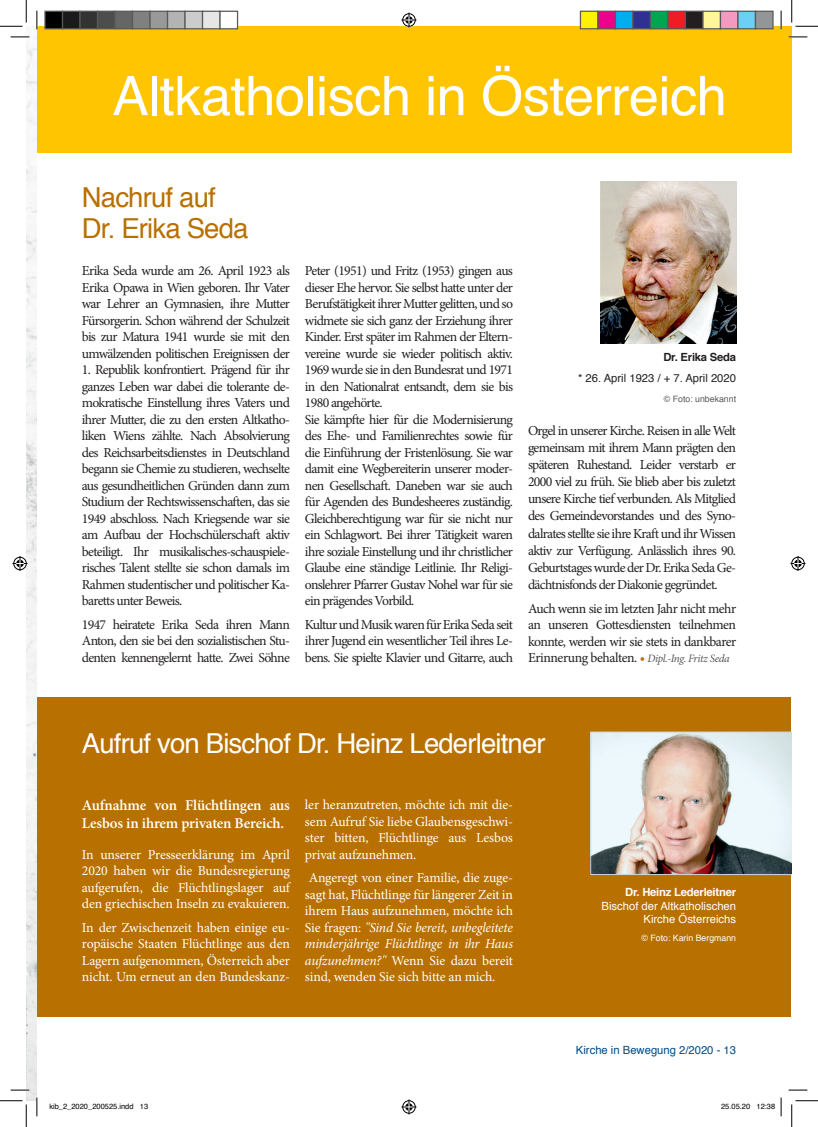
<style>
.page{position:relative;width:818px;height:1127px;background:#fff}
.page>*{position:absolute;margin:0;border:0;box-sizing:border-box;transform-origin:0 0}
.t1{font:54.38px "Helvetica";letter-spacing:-.01em;color:#fff}
.t2{font:27.5px "Helvetica";letter-spacing:-.03em;color:#fff}
.t3{font:27.5px/30.2px "Helvetica";letter-spacing:-.03em;color:#b87100}
.t4{font:600 15px/18px "Minion Pro";letter-spacing:-.01em;color:#fff}
.t5{font:13.75px/16.5px "Minion Pro";letter-spacing:-.05em;color:#231f20;text-align:justify}
.t6{font:13.75px/16.5px "Minion Pro";letter-spacing:-.01em;color:#fff;text-align:justify}
.t7{font:11.25px/13.5px "Helvetica";color:#fff;text-align:right}
.t8{font:11.25px "Helvetica";color:#231f20}
.t9{font:11.25px "Helvetica";color:#004b87}
.t10{font:700 11.25px "Helvetica";letter-spacing:-.02em;color:#fff}
.t11{font:700 11.25px "Helvetica";letter-spacing:-.02em;color:#231f20}
.t12{font:8.75px "Helvetica";color:#fff}
.t13{font:8.75px "Helvetica";color:#57585a}
.t14{font:7.5px "Helvetica";color:#000}
.s1{color:#b87100}
.s2{font-style:italic;font-size:11.25px;color:#57585a}
.s3{font-style:italic}
</style>
<div class="page">
<div style="left:38px;top:697px;width:753px;height:318px;background:#b87100"></div>
<img style="left:26px;top:29px;width:11px;height:1071px">
<div style="left:37px;top:26px;width:755px;height:126px;background:#ffc500"></div>
<img style="left:600px;top:181px;width:136px;height:162px">
<svg style="left:591px;top:731px;width:201px;height:143px;background:#cac4bf"></svg>
<svg style="left:11px;top:36px;width:18px;height:2px"></svg>
<svg style="left:788px;top:36px;width:19px;height:2px"></svg>
<svg style="left:11px;top:1088px;width:18px;height:2px"></svg>
<svg style="left:788px;top:1089px;width:19px;height:1px"></svg>
<svg style="left:36px;top:11px;width:2px;height:18px"></svg>
<svg style="left:36px;top:1097px;width:2px;height:18px"></svg>
<svg style="left:780px;top:11px;width:2px;height:18px"></svg>
<svg style="left:0;top:0;width:27px;height:27px"></svg>
<svg style="left:0;top:1100px;width:27px;height:26px"></svg>
<svg style="left:791px;top:0;width:27px;height:27px"></svg>
<svg style="left:791px;top:1100px;width:27px;height:26px"></svg>
<svg style="left:401px;top:13px;width:15px;height:15px"></svg>
<svg style="left:401px;top:1099px;width:15px;height:15px"></svg>
<svg style="left:13px;top:556px;width:15px;height:15px"></svg>
<svg style="left:790px;top:556px;width:15px;height:15px"></svg>
<div style="left:45px;top:11px;width:18px;height:18px;background:#000"></div>
<div style="left:44px;top:11px;width:19px;height:18px;border:1px solid #595959"></div>
<div style="left:63px;top:11px;width:17px;height:18px;background:#1a1a1a"></div>
<div style="left:62px;top:11px;width:19px;height:18px;border:1px solid #595959"></div>
<div style="left:80px;top:11px;width:18px;height:18px;background:#333"></div>
<div style="left:79px;top:11px;width:19px;height:18px;border:1px solid #595959"></div>
<div style="left:98px;top:11px;width:17px;height:18px;background:#4d4d4d"></div>
<div style="left:97px;top:11px;width:19px;height:18px;border:1px solid #595959"></div>
<div style="left:115px;top:11px;width:18px;height:18px;background:#666"></div>
<div style="left:114px;top:11px;width:19px;height:18px;border:1px solid #595959"></div>
<div style="left:133px;top:11px;width:17px;height:18px;background:#808080"></div>
<div style="left:132px;top:11px;width:19px;height:18px;border:1px solid #595959"></div>
<div style="left:150px;top:11px;width:18px;height:18px;background:#999"></div>
<div style="left:149px;top:11px;width:19px;height:18px;border:1px solid #595959"></div>
<div style="left:168px;top:11px;width:17px;height:18px;background:#b3b3b3"></div>
<div style="left:167px;top:11px;width:19px;height:18px;border:1px solid #595959"></div>
<div style="left:185px;top:11px;width:18px;height:18px;background:#ccc"></div>
<div style="left:184px;top:11px;width:19px;height:18px;border:1px solid #595959"></div>
<div style="left:203px;top:11px;width:17px;height:18px;background:#e6e6e6"></div>
<div style="left:202px;top:11px;width:19px;height:18px;border:1px solid #595959"></div>
<div style="left:220px;top:11px;width:18px;height:18px;background:#fff"></div>
<div style="left:219px;top:11px;width:19px;height:18px;border:1px solid #595959"></div>
<div style="left:580px;top:11px;width:18px;height:18px;background:#fff101"></div>
<div style="left:580px;top:11px;width:18px;height:18px;border:1px solid #595959"></div>
<div style="left:598px;top:11px;width:17px;height:18px;background:#ed028c"></div>
<div style="left:597px;top:11px;width:19px;height:18px;border:1px solid #595959"></div>
<div style="left:615px;top:11px;width:18px;height:18px;background:#00aeef"></div>
<div style="left:615px;top:11px;width:18px;height:18px;border:1px solid #595959"></div>
<div style="left:633px;top:11px;width:17px;height:18px;background:#2e3092"></div>
<div style="left:632px;top:11px;width:19px;height:18px;border:1px solid #595959"></div>
<div style="left:650px;top:11px;width:18px;height:18px;background:#00a54f"></div>
<div style="left:650px;top:11px;width:18px;height:18px;border:1px solid #595959"></div>
<div style="left:668px;top:11px;width:17px;height:18px;background:#ee1d23"></div>
<div style="left:667px;top:11px;width:19px;height:18px;border:1px solid #595959"></div>
<div style="left:685px;top:11px;width:18px;height:18px;background:#231f20"></div>
<div style="left:685px;top:11px;width:18px;height:18px;border:1px solid #595959"></div>
<div style="left:703px;top:11px;width:17px;height:18px;background:#fff79a"></div>
<div style="left:702px;top:11px;width:19px;height:18px;border:1px solid #595959"></div>
<div style="left:720px;top:11px;width:18px;height:18px;background:#f499c2"></div>
<div style="left:720px;top:11px;width:18px;height:18px;border:1px solid #595959"></div>
<div style="left:738px;top:11px;width:17px;height:18px;background:#6bcff6"></div>
<div style="left:737px;top:11px;width:19px;height:18px;border:1px solid #595959"></div>
<div style="left:755px;top:11px;width:18px;height:18px;background:#939598"></div>
<div style="left:755px;top:11px;width:18px;height:18px;border:1px solid #595959"></div>
<svg style="left:780px;top:1097px;width:2px;height:18px"></svg>
<h1 class="t1" style="left:112px;top:54px;width:616px">Altkatholisch in Österreich</h1>
<h2 class="t3" style="left:82px;top:183px;width:168px">Nachruf auf<br>Dr. Erika Seda</h2>
<p class="t5" style="left:82px;top:262px;width:210px">Erika Seda wurde am 26. April 1923 als Erika Opawa in Wien geboren. Ihr Vater war Lehrer an Gymnasien, ihre Mutter Fürsorgerin. Schon während der Schulzeit bis zur Matura 1941 wurde sie mit den umwälzenden politischen Ereignissen der</p>
<p class="t5" style="left:82px;top:361px;width:210px">1. Republik konfrontiert. Prägend für ihr ganzes Leben war dabei die tolerante de&shy;mokratische Einstellung ihres Vaters und ihrer Mutter, die zu den ersten Altkatho&shy;liken Wiens zählte. Nach Absolvierung des Reichsarbeitsdienstes in Deutschland begann sie Chemie zu studieren, wechselte aus gesundheitlichen Gründen dann zum Studium der Rechtswissenschaften, das sie 1949 abschloss. Nach Kriegsende war sie am Aufbau der Hochschülerschaft aktiv beteiligt. Ihr musikalisches-schauspiele&shy;risches Talent stellte sie schon damals im Rahmen studentischer und politischer Ka&shy;baretts unter Beweis.</p>
<p class="t5" style="left:82px;top:616px;width:210px">1947 heiratete Erika Seda ihren Mann Anton, den sie bei den sozialistischen Stu&shy;denten kennengelernt hatte. Zwei Söhne</p>
<p class="t5" style="left:305px;top:262px;width:210px;text-align:left">Peter (1951) und Fritz (1953) gingen aus dieser Ehe hervor. Sie selbst hatte unter der Berufstätigkeit ihrer Mutter gelitten, und so widmete sie sich ganz der Erziehung ihrer Kinder. Erst später im Rahmen der Eltern&shy;vereine wurde sie wieder politisch aktiv.<br>1969 wurde sie in den Bundesrat und 1971 in den Nationalrat entsandt, dem sie bis 1980 angehörte.<br>Sie kämpfte hier für die Modernisierung des Ehe- und Familienrechtes sowie für die Einführung der Fristenlösung. Sie war damit eine Wegbereiterin unserer moder&shy;nen Gesellschaft. Daneben war sie auch für Agenden des Bundesheeres zuständig.<br>Gleichberechtigung war für sie nicht nur ein Schlagwort. Bei ihrer Tätigkeit waren ihre soziale Einstellung und ihr christlicher Glaube eine ständige Leitlinie. Ihr Religi&shy;onslehrer Pfarrer Gustav Nohel war für sie ein prägendes Vorbild.</p>
<p class="t5" style="left:305px;top:616px;width:210px">Kultur und Musik waren für Erika Seda seit ihrer Jugend ein wesentlicher Teil ihres Le&shy;bens. Sie spielte Klavier und Gitarre, auch</p>
<p class="t11" style="left:663px;top:348px;width:74px">Dr. Erika Seda</p>
<p class="t8" style="left:578px;top:369px;width:159px">* 26. April 1923 / + 7. April 2020</p>
<p class="t13" style="left:664px;top:392px;width:74px">© Foto: unbekannt</p>
<p class="t5" style="left:528px;top:422px;width:210px;line-height:17.1px">Orgel in unserer Kirche. Reisen in alle Welt gemeinsam mit ihrem Mann prägten den späteren Ruhestand. Leider verstarb er 2000 viel zu früh. Sie blieb aber bis zuletzt unsere Kirche tief verbunden. Als Mitglied des Gemeindevorstandes und des Syno&shy;dalrates stellte sie ihre Kraft und ihr Wissen aktiv zur Verfügung. Anlässlich ihres 90.<br>Geburtstages wurde der Dr. Erika Seda Ge&shy;dächtnisfonds der Diakonie gegründet.</p>
<p class="t5" style="left:528px;top:600px;width:210px">Auch wenn sie im letzten Jahr nicht mehr an unseren Gottesdiensten teilnehmen konnte, werden wir sie stets in dankbarer Erinnerung behalten. <span class="s1">•</span> <span class="s2">Dipl.-Ing. Fritz Seda</span></p>
<h2 class="t2" style="left:82px;top:721px;width:465px">Aufruf von Bischof Dr. Heinz Lederleitner</h2>
<p class="t4" style="left:82px;top:795px;width:210px">Aufnahme von Flüchtlingen aus<br>Lesbos in ihrem privaten Bereich.</p>
<p class="t6" style="left:82px;top:845px;width:210px">In unserer Presseerklärung im April 2020 haben wir die Bundesregierung aufgerufen, die Flüchtlingslager auf den griechischen Inseln zu evakuieren.</p>
<p class="t6" style="left:82px;top:918px;width:210px">In der Zwischenzeit haben einige eu&shy;ropäische Staaten Flüchtlinge aus den Lagern aufgenommen, Österreich aber nicht. Um erneut an den Bundeskanz-</p>
<p class="t6" style="left:305px;top:796px;width:210px">ler heranzutreten, möchte ich mit die&shy;sem Aufruf Sie liebe Glaubensgeschwi&shy;ster bitten, Flüchtlinge aus Lesbos privat aufzunehmen.</p>
<p class="t6" style="left:305px;top:869px;width:210px">Angeregt von einer Familie, die zuge&shy;sagt hat, Flüchtlinge für längerer Zeit in ihrem Haus aufzunehmen, möchte ich Sie fragen: <span class="s3">"Sind Sie bereit, unbegleitete minderjährige Flüchtlinge in ihr Haus aufzunehmen?"</span> Wenn Sie dazu bereit sind, wenden Sie sich bitte an mich.</p>
<p class="t10" style="left:625px;top:883px;width:112px">Dr. Heinz Lederleitner</p>
<p class="t7" style="left:602px;top:899px;width:136px">Bischof der Altkatholischen<br>Kirche Österreichs</p>
<p class="t12" style="left:641px;top:930px;width:96px">© Foto: Karin Bergmann</p>
<p class="t9" style="left:576px;top:1040px;width:162px">Kirche in Bewegung 2/2020 - 13</p>
<p class="t14" style="left:49px;top:1100px;width:100px">kib_2_2020_200525.indd 13</p>
<p class="t14" style="left:721px;top:1100px;width:56px">25.05.20 12:38</p>
</div>
